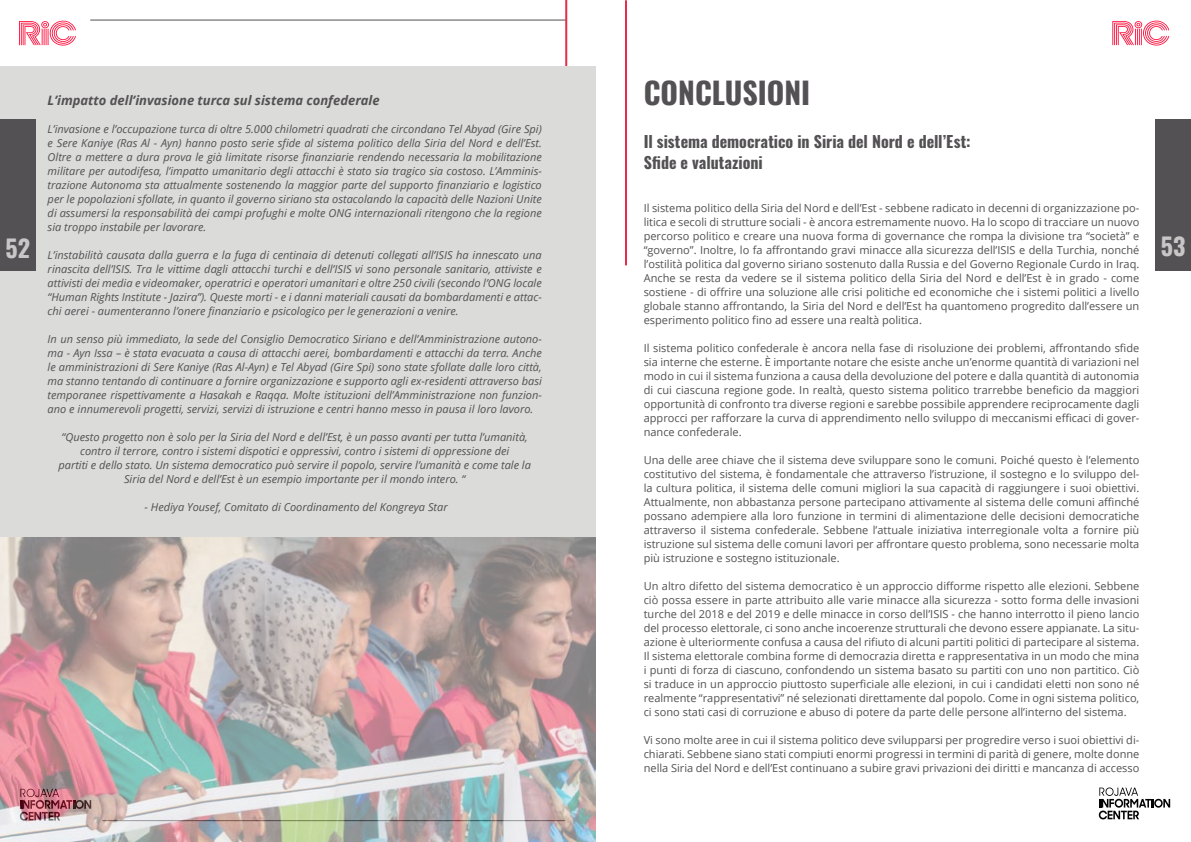
<style>
.page{position:relative;width:1191px;height:842px;background:#fff}
.page>*{position:absolute;margin:0;border:0;box-sizing:border-box;transform-origin:0 0}
.t1{font:700 30px "Oswald";color:#535153}
.t2{font:700 24px "Oswald";color:#c8c6c6}
.t3{font:700 16px/21.6px "Oswald";letter-spacing:-.005em;color:#535153}
.t4{font:italic 700 13px "Open Sans";color:#535153}
.t5{font:11px/14px "Open Sans";color:#535153;text-align:justify}
.t6{font:italic 11px/14px "Open Sans";color:#535153;text-align:justify}
</style>
<div class="page">
<svg style="left:1098px;top:787px;width:72px;height:32px"></svg>
<hr style="left:625px;top:0;width:2px;height:265px;background:#e72b48">
<div style="left:1155px;top:120px;width:36px;height:151px;background:#535153"></div>
<svg style="left:1112px;top:21px;width:57px;height:25px"></svg>
<hr style="left:90px;top:20px;width:476px;height:1px;background:#535153">
<hr style="left:565px;top:0;width:2px;height:264px;background:#e72b48">
<svg style="left:19px;top:21px;width:57px;height:25px"></svg>
<img style="left:0;top:378px;width:596px;height:464px">
<div style="left:0;top:66px;width:595px;height:471px;background:#dbdbda"></div>
<div style="left:0;top:120px;width:36px;height:151px;background:#535153"></div>
<h2 class="t2" style="left:6px;top:236px;width:26px">52</h2>
<p class="t4" style="left:48px;top:91px;width:333px">L’impatto dell’invasione turca sul sistema confederale</p>
<p class="t6" style="left:48px;top:121px;width:495px">L’invasione e l’occupazione turca di oltre 5.000 chilometri quadrati che circondano Tel Abyad (Gire Spi) e Sere Kaniye (Ras Al - Ayn) hanno posto serie sfide al sistema politico della Siria del Nord e dell’Est.<br>Oltre a mettere a dura prova le già limitate risorse finanziarie rendendo necessaria la mobilitazione militare per autodifesa, l’impatto umanitario degli attacchi è stato sia tragico sia costoso. L’Amminis&shy;trazione Autonoma sta attualmente sostenendo la maggior parte del supporto finanziario e logistico per le popolazioni sfollate, in quanto il governo siriano sta ostacolando la capacità delle Nazioni Unite di assumersi la responsabilità dei campi profughi e molte ONG internazionali ritengono che la regione sia troppo instabile per lavorare.</p>
<p class="t6" style="left:48px;top:247px;width:495px">L’instabilità causata dalla guerra e la fuga di centinaia di detenuti collegati all’ISIS ha innescato una rinascita dell’ISIS. Tra le vittime dagli attacchi turchi e dell’ISIS vi sono personale sanitario, attiviste e attivisti dei media e videomaker, operatrici e operatori umanitari e oltre 250 civili (secondo l’ONG locale “Human Rights Institute - Jazira”). Queste morti - e i danni materiali causati da bombardamenti e attac&shy;chi aerei - aumenteranno l’onere finanziario e psicologico per le generazioni a venire.</p>
<p class="t6" style="left:48px;top:331px;width:496px">In un senso più immediato, la sede del Consiglio Democratico Siriano e dell’Amministrazione autono&shy;ma - Ayn Issa – è stata evacuata a causa di attacchi aerei, bombardamenti e attacchi da terra. Anche le amministrazioni di Sere Kaniye (Ras Al-Ayn) e Tel Abyad (Gire Spi) sono state sfollate dalle loro città, ma stanno tentando di continuare a fornire organizzazione e supporto agli ex-residenti attraverso basi temporanee rispettivamente a Hasakah e Raqqa. Molte istituzioni dell’Amministrazione non funzion&shy;ano e innumerevoli progetti, servizi, servizi di istruzione e centri hanno messo in pausa il loro lavoro.</p>
<p class="t6" style="left:58px;top:429px;width:474px;text-align:center">“Questo progetto non è solo per la Siria del Nord e dell’Est, è un passo avanti per tutta l’umanità, contro il terrore, contro i sistemi dispotici e oppressivi, contro i sistemi di oppressione dei<br>partiti e dello stato. Un sistema democratico può servire il popolo, servire l’umanità e come tale la Siria del Nord e dell’Est è un esempio importante per il mondo intero. “</p>
<p class="t6" style="left:145px;top:499px;width:304px">- Hediya Yousef, Comitato di Coordinamento del Kongreya Star</p>
<h1 class="t1" style="left:643px;top:77px;width:168px">CONCLUSIONI</h1>
<h3 class="t3" style="left:643px;top:132px;width:328px">Il sistema democratico in Siria del Nord e dell’Est:<br>Sfide e valutazioni</h3>
<p class="t5" style="left:643px;top:201px;width:497px">Il sistema politico della Siria del Nord e dell’Est - sebbene radicato in decenni di organizzazione po&shy;litica e secoli di strutture sociali - è ancora estremamente nuovo. Ha lo scopo di tracciare un nuovo percorso politico e creare una nuova forma di governance che rompa la divisione tra “società” e “governo”. Inoltre, lo fa affrontando gravi minacce alla sicurezza dell’ISIS e della Turchia, nonché l’ostilità politica dal governo siriano sostenuto dalla Russia e del Governo Regionale Curdo in Iraq.<br>Anche se resta da vedere se il sistema politico della Siria del Nord e dell’Est è in grado - come sostiene - di offrire una soluzione alle crisi politiche ed economiche che i sistemi politici a livello globale stanno affrontando, la Siria del Nord e dell’Est ha quantomeno progredito dall’essere un esperimento politico fino ad essere una realtà politica.</p>
<p class="t5" style="left:643px;top:341px;width:497px">Il sistema politico confederale è ancora nella fase di risoluzione dei problemi, affrontando sfide sia interne che esterne. È importante notare che esiste anche un’enorme quantità di variazioni nel modo in cui il sistema funziona a causa della devoluzione del potere e dalla quantità di autonomia di cui ciascuna regione gode. In realtà, questo sistema politico trarrebbe beneficio da maggiori opportunità di confronto tra diverse regioni e sarebbe possibile apprendere reciprocamente dagli approcci per rafforzare la curva di apprendimento nello sviluppo di meccanismi efficaci di gover&shy;nance confederale.</p>
<p class="t5" style="left:643px;top:453px;width:497px">Una delle aree chiave che il sistema deve sviluppare sono le comuni. Poiché questo è l’elemento costitutivo del sistema, è fondamentale che attraverso l’istruzione, il sostegno e lo sviluppo del&shy;la cultura politica, il sistema delle comuni migliori la sua capacità di raggiungere i suoi obiettivi.<br>Attualmente, non abbastanza persone partecipano attivamente al sistema delle comuni affinché possano adempiere alla loro funzione in termini di alimentazione delle decisioni democratiche attraverso il sistema confederale. Sebbene l’attuale iniziativa interregionale volta a fornire più istruzione sul sistema delle comuni lavori per affrontare questo problema, sono necessarie molta più istruzione e sostegno istituzionale.</p>
<p class="t5" style="left:643px;top:579px;width:497px">Un altro difetto del sistema democratico è un approccio difforme rispetto alle elezioni. Sebbene ciò possa essere in parte attribuito alle varie minacce alla sicurezza - sotto forma delle invasioni turche del 2018 e del 2019 e delle minacce in corso dell’ISIS - che hanno interrotto il pieno lancio del processo elettorale, ci sono anche incoerenze strutturali che devono essere appianate. La situ&shy;azione è ulteriormente confusa a causa del rifiuto di alcuni partiti politici di partecipare al sistema.<br>Il sistema elettorale combina forme di democrazia diretta e rappresentativa in un modo che mina i punti di forza di ciascuno, confondendo un sistema basato su partiti con uno non partitico. Ciò si traduce in un approccio piuttosto superficiale alle elezioni, in cui i candidati eletti non sono né realmente “rappresentativi” né selezionati direttamente dal popolo. Come in ogni sistema politico, ci sono stati casi di corruzione e abuso di potere da parte delle persone all’interno del sistema.</p>
<p class="t5" style="left:643px;top:733px;width:497px">Vi sono molte aree in cui il sistema politico deve svilupparsi per progredire verso i suoi obiettivi di&shy;chiarati. Sebbene siano stati compiuti enormi progressi in termini di parità di genere, molte donne nella Siria del Nord e dell’Est continuano a subire gravi privazioni dei diritti e mancanza di accesso</p>
<h2 class="t2" style="left:1160px;top:234px;width:26px">53</h2>
</div>
